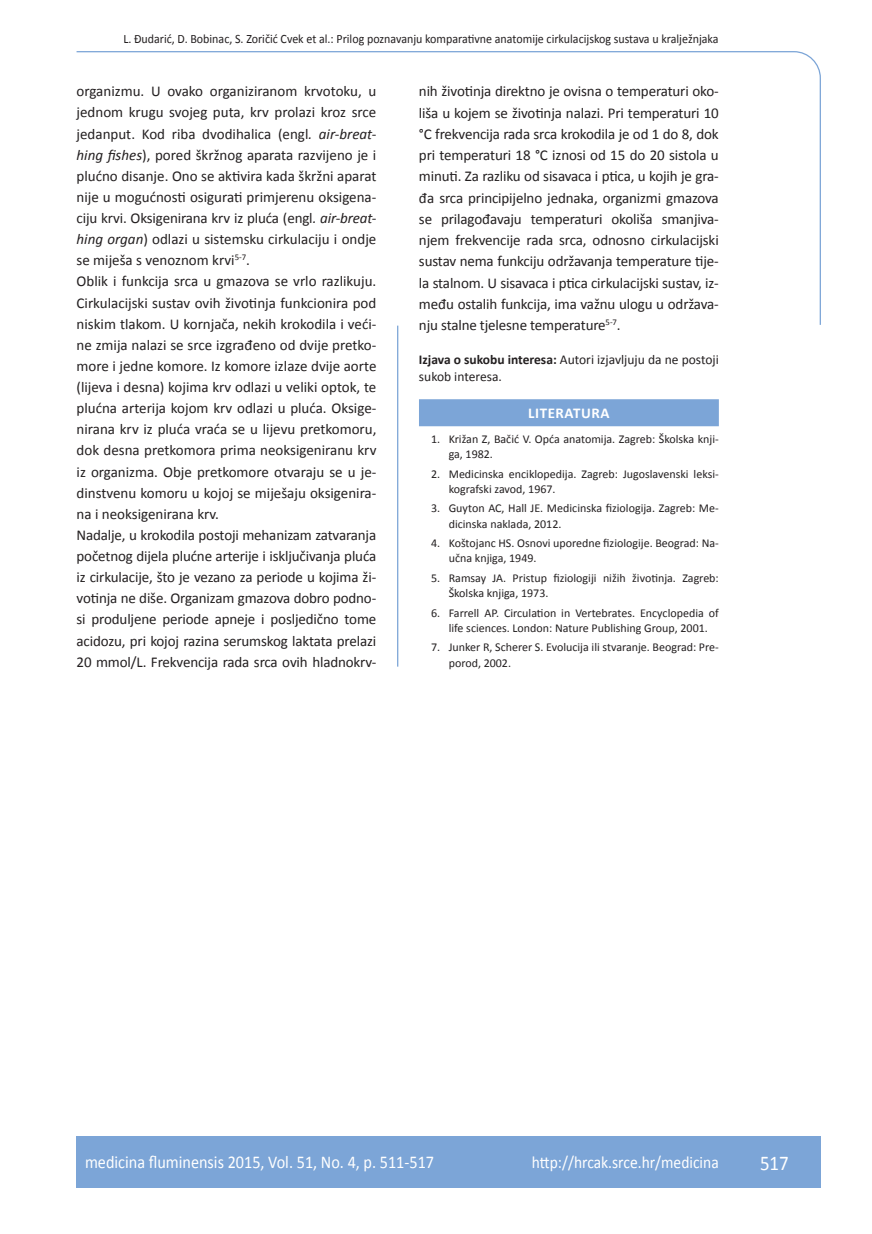
<style>
.page{position:relative;width:872px;height:1234px;background:#fff}
.page>*{position:absolute;margin:0;border:0;box-sizing:border-box;transform-origin:0 0}
.t1{font:21px "Calibri";color:#fff;scale:.9 1}
.t2{font:18px "Calibri";color:#fff;scale:.9 1}
.t3{font:17.25px "Calibri";color:#fff;scale:.9 1}
.t4{font:15px/21.1px "Calibri";color:#231f20}
.t5{font:700 15px "Calibri";color:#fff}
.t6{font:13.5px/16.8px "Calibri";color:#231f20}
.t7{font:12.75px "Calibri";color:#231f20;scale:.94 1}
.t8{font:12px/15.3px "Calibri";color:#231f20}
.s1{font-style:italic}
.s2{font-weight:700}
</style>
<div class="page">
<svg style="left:76px;top:51px;width:745px;height:275px"></svg>
<hr style="left:397px;top:325px;width:1px;height:341px;background:#7ca5d7">
<div style="left:77px;top:1135px;width:744px;height:51px;background:#7ca5d7"></div>
<div style="left:419px;top:399px;width:300px;height:27px;background:#7ca5d7"></div>
<p class="t7" style="left:123px;top:30px;width:635px">L. Đudarić, D. Bobinac, S. Zoričić Cvek et al.: Prilog poznavanju komparativne anatomije cirkulacijskog sustava u kralježnjaka</p>
<p class="t4" style="left:77px;top:80px;width:301px">organizmu. U ovako organiziranom krvotoku, u jednom krugu svojeg puta, krv prolazi kroz srce jedanput. Kod riba dvodihalica (engl<span class="s1">. air-breat&shy;hing fishes</span>), pored škržnog aparata razvijeno je i plućno disanje. Ono se aktivira kada škržni aparat nije u mogućnosti osigurati primjerenu oksigena&shy;ciju krvi. Oksigenirana krv iz pluća (engl<span class="s1">. air-breat&shy;hing organ</span>) odlazi u sistemsku cirkulaciju i ondje se miješa s venoznom krvi<sup>5-7</sup>.<br>Oblik i funkcija srca u gmazova se vrlo razlikuju.<br>Cirkulacijski sustav ovih životinja funkcionira pod niskim tlakom. U kornjača, nekih krokodila i veći&shy;ne zmija nalazi se srce izgrađeno od dvije pretko&shy;more i jedne komore. Iz komore izlaze dvije aorte (lijeva i desna) kojima krv odlazi u veliki optok, te plućna arterija kojom krv odlazi u pluća. Oksige&shy;nirana krv iz pluća vraća se u lijevu pretkomoru, dok desna pretkomora prima neoksigeniranu krv iz organizma. Obje pretkomore otvaraju se u je&shy;dinstvenu komoru u kojoj se miješaju oksigenira&shy;na i neoksigenirana krv.<br>Nadalje, u krokodila postoji mehanizam zatvaranja početnog dijela plućne arterije i isključivanja pluća iz cirkulacije, što je vezano za periode u kojima ži&shy;votinja ne diše. Organizam gmazova dobro podno&shy;si produljene periode apneje i posljedično tome acidozu, pri kojoj razina serumskog laktata prelazi 20 mmol/L. Frekvencija rada srca ovih hladnokrv-</p>
<p class="t4" style="left:419px;top:80px;width:301px;text-align:justify">nih životinja direktno je ovisna o temperaturi oko&shy;liša u kojem se životinja nalazi. Pri temperaturi 10 °C frekvencija rada srca krokodila je od 1 do 8, dok pri temperaturi 18 °C iznosi od 15 do 20 sistola u minuti. Za razliku od sisavaca i ptica, u kojih je gra&shy;đa srca principijelno jednaka, organizmi gmazova se prilagođavaju temperaturi okoliša smanjiva&shy;njem frekvencije rada srca, odnosno cirkulacijski sustav nema funkciju održavanja temperature tije&shy;la stalnom. U sisavaca i ptica cirkulacijski sustav, iz&shy;među ostalih funkcija, ima važnu ulogu u održava&shy;nju stalne tjelesne temperature<sup>5-7</sup>.</p>
<p class="t6" style="left:419px;top:350px;width:301px"><span class="s2">Izjava o sukobu interesa:</span> Autori izjavljuju da ne postoji sukob interesa.</p>
<p class="t5" style="left:528px;top:403px;width:8px">LITER</p>
<p class="t5" style="left:564px;top:403px;width:47px">ATURA</p>
<p class="t8" style="left:449px;top:430px;width:271px;text-indent:-18px">1. Križan Z, Bačić V. Opća anatomija. Zagreb: Školska knji&shy;ga, 1982.</p>
<p class="t8" style="left:449px;top:465px;width:271px;text-indent:-18px">2. Medicinska enciklopedija. Zagreb: Jugoslavenski leksi&shy;kografski zavod, 1967.</p>
<p class="t8" style="left:449px;top:500px;width:271px;text-indent:-18px">3. Guyton AC, Hall JE. Medicinska fiziologija. Zagreb: Me&shy;dicinska naklada, 2012.</p>
<p class="t8" style="left:449px;top:534px;width:271px;text-indent:-18px">4. Koštojanc HS. Osnovi uporedne fiziologije. Beograd: Na&shy;učna knjiga, 1949.</p>
<p class="t8" style="left:449px;top:569px;width:271px;text-indent:-18px">5. Ramsay JA. Pristup fiziologiji nižih životinja. Zagreb:<br>Školska knjiga, 1973.</p>
<p class="t8" style="left:431px;top:604px;width:289px;text-align:center">6. Farrell AP. Circulation in Vertebrates. Encyclopedia of life sciences. London: Nature Publishing Group, 2001.</p>
<p class="t8" style="left:449px;top:639px;width:271px;text-indent:-18px">7. Junker R, Scherer S. Evolucija ili stvaranje. Beograd: Pre&shy;porod, 2002.</p>
<p class="t2" style="left:85px;top:1150px;width:389px">medicina fluminensis 2015, Vol. 51, No. 4, p. 511-517</p>
<p class="t3" style="left:532px;top:1151px;width:209px">http://hrcak.srce.hr/medicina</p>
<h1 class="t1" style="left:760px;top:1149px;width:33px">517</h1>
</div>
